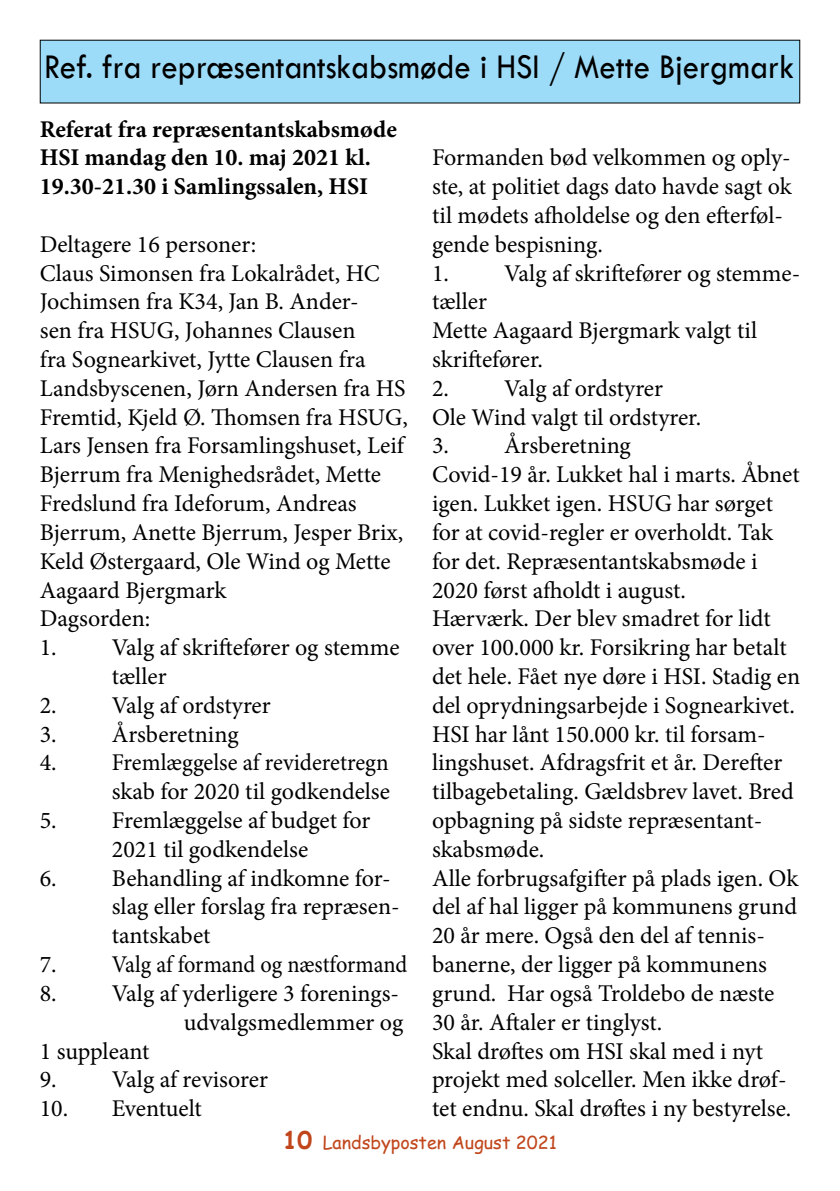
<style>
.page{position:relative;width:840px;height:1191px;background:#fff}
.page>*{position:absolute;margin:0;border:0;box-sizing:border-box;transform-origin:0 0}
.t1{font:36px "Tw Cen";color:#000;scale:.91 1}
.t2{font:24px/28.8px "Minion Pro";color:#000}
.t3{font:700 24px/28.8px "Minion Pro";color:#000}
.t4{font:18px "Comic Sans MS";color:#c1461c}
.s1{font-weight:700;font-size:24px}
</style>
<div class="page">
<div style="left:40px;top:40px;width:759px;height:63px;background:#9ddcf9"></div>
<h1 class="t1" style="left:44px;top:45px;width:825px">Ref. fra repræsentantskabsmøde i HSI / Mette Bjergmark</h1>
<p class="t3" style="left:40px;top:114px;width:358px">Referat fra repræsentantskabsmøde<br>HSI mandag den 10. maj 2021 kl.<br>19.30-21.30 i Samlingssalen, HSI</p>
<p class="t2" style="left:40px;top:230px;width:369px">Deltagere 16 personer:<br>Claus Simonsen fra Lokalrådet, HC<br>Jochimsen fra K34, Jan B. Ander-<br>sen fra HSUG, Johannes Clausen<br>fra Sognearkivet, Jytte Clausen fra<br>Landsbyscenen, Jørn Andersen fra HS<br>Fremtid, Kjeld Ø. Thomsen fra HSUG,<br>Lars Jensen fra Forsamlingshuset, Leif<br>Bjerrum fra Menighedsrådet, Mette<br>Fredslund fra Ideforum, Andreas<br>Bjerrum, Anette Bjerrum, Jesper Brix,<br>Keld Østergaard, Ole Wind og Mette<br>Aagaard Bjergmark<br>Dagsorden:</p>
<p class="t2" style="left:112px;top:633px;width:289px;text-indent:-72px">1. Valg af skriftefører og stemme tæller</p>
<p class="t2" style="left:40px;top:691px;width:232px">2. Valg af ordstyrer</p>
<p class="t2" style="left:40px;top:719px;width:200px">3. Årsberetning</p>
<p class="t2" style="left:40px;top:748px;width:352px;text-align:right">4. Fremlæggelse af revideretregn skab for 2020 til godkendelse</p>
<p class="t2" style="left:40px;top:806px;width:332px;text-align:center">5. Fremlæggelse af budget for<br>2021 til godkendelse</p>
<p class="t2" style="left:112px;top:863px;width:289px;text-indent:-72px">6. Behandling af indkomne for&shy;slag eller forslag fra repræsen&shy;tantskabet</p>
<p class="t2" style="left:40px;top:950px;width:369px">7. Valg af formand og næstformand</p>
<p class="t2" style="left:40px;top:979px;width:360px">8. Valg af yderligere 3 forenings-</p>
<p class="t2" style="left:184px;top:1007px;width:221px">udvalgsmedlemmer og</p>
<p class="t2" style="left:40px;top:1036px;width:111px">1 suppleant</p>
<p class="t2" style="left:40px;top:1065px;width:229px">9. Valg af revisorer</p>
<p class="t2" style="left:40px;top:1094px;width:163px">10. Eventuelt</p>
<p class="t2" style="left:432px;top:143px;width:361px">Formanden bød velkommen og oply&shy;ste, at politiet dags dato havde sagt ok til mødets afholdelse og den efterføl&shy;gende bespisning.</p>
<p class="t2" style="left:432px;top:259px;width:369px">1. Valg af skriftefører og stemme&shy;tæller<br>Mette Aagaard Bjergmark valgt til skriftefører.</p>
<p class="t2" style="left:432px;top:374px;width:270px">2. Valg af ordstyrer<br>Ole Wind valgt til ordstyrer.</p>
<p class="t2" style="left:432px;top:431px;width:369px">3. Årsberetning<br>Covid-19 år. Lukket hal i marts. Åbnet igen. Lukket igen. HSUG har sørget for at covid-regler er overholdt. Tak for det. Repræsentantskabsmøde i 2020 først afholdt i august.<br>Hærværk. Der blev smadret for lidt over 100.000 kr. Forsikring har betalt det hele. Fået nye døre i HSI. Stadig en del oprydningsarbejde i Sognearkivet.<br>HSI har lånt 150.000 kr. til forsam&shy;lingshuset. Afdragsfrit et år. Derefter tilbagebetaling. Gældsbrev lavet. Bred opbagning på sidste repræsentant&shy;skabsmøde.<br>Alle forbrugsafgifter på plads igen. Ok del af hal ligger på kommunens grund 20 år mere. Også den del af tennis&shy;banerne, der ligger på kommunens grund. Har også Troldebo de næste 30 år. Aftaler er tinglyst.<br>Skal drøftes om HSI skal med i nyt projekt med solceller. Men ikke drøf&shy;tet endnu. Skal drøftes i ny bestyrelse.</p>
<p class="t4" style="left:283px;top:1129px;width:275px"><span class="s1">10</span> Landsbyposten August 2021</p>
</div>
